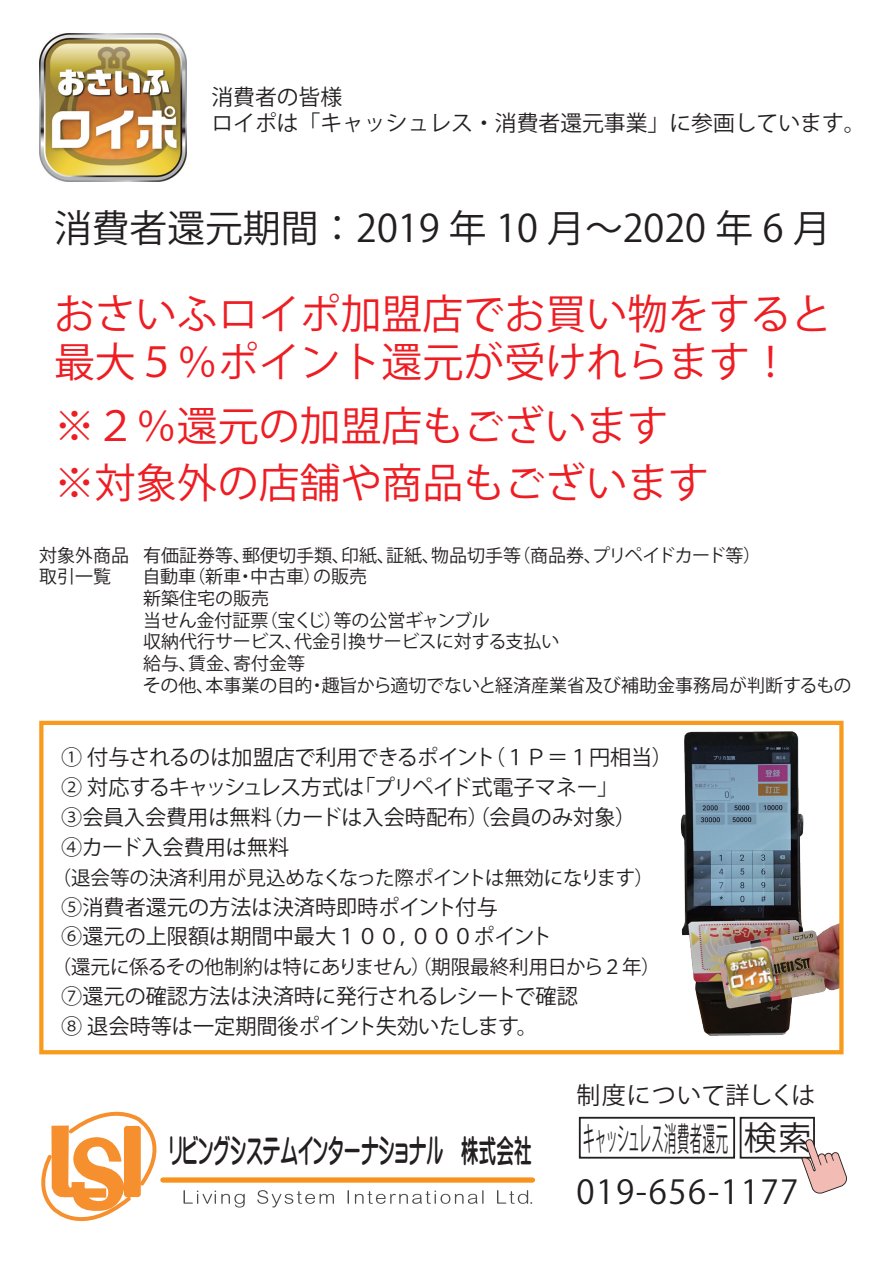
<style>
.page{position:relative;width:893px;height:1263px;background:#fff}
.page>*{position:absolute;margin:0;border:0;box-sizing:border-box;transform-origin:0 0}
.t1{font:40.95px/48.3px "Koz Go Pr 6 N";color:#ee1d23}
.t2{font:37.8px "Koz Go Pr 6 N";color:#231f20}
.t3{font:32.85px "Koz Go Pr 6 N";letter-spacing:.02em;color:#231f20;scale:.37 1}
.t4{font:32.85px "Koz Go Pr 6 N";letter-spacing:.05em;color:#231f20}
.t5{font:31.05px "Yenti EGP Extra SJIS";color:#231f20;scale:.57 1}
.t6{font:24px "Koz Go Pr 6 N";letter-spacing:.01em;color:#231f20}
.t7{font:21.75px/25.8px "Koz Go Pr 6 N";color:#231f20}
.t8{font:21.15px/30px "Koz Go Pr 6 N";color:#231f20}
.t9{font:19.5px "Koz Go Pr 6 N";color:#231f20}
.t10{font:18px/21.6px "Koz Go Pr 6 N";color:#231f20}
</style>
<div class="page">
<img style="left:680px;top:731px;width:159px;height:305px">
<div style="left:163px;top:1177px;width:369px;height:6px;background:#f7931d"></div>
<svg style="left:183px;top:1190px;width:62px;height:17px"></svg>
<svg style="left:257px;top:1190px;width:77px;height:17px"></svg>
<svg style="left:348px;top:1190px;width:1px;height:14px"></svg>
<svg style="left:355px;top:1190px;width:128px;height:14px"></svg>
<svg style="left:497px;top:1190px;width:35px;height:14px"></svg>
<svg style="left:41px;top:1111px;width:131px;height:111px"></svg>
<div style="left:579px;top:1117px;width:156px;height:41px;border:2px solid #231f20"></div>
<div style="left:740px;top:1117px;width:75px;height:41px;border:2px solid #231f20"></div>
<svg style="left:800px;top:1138px;width:47px;height:56px"></svg>
<img style="left:39px;top:33px;width:148px;height:148px">
<div style="left:39px;top:721px;width:805px;height:333px;border:4px solid #f89a1c"></div>
<img style="left:724px;top:946px;width:53px;height:54px">
<p class="t7" style="left:211px;top:85px;width:656px">消費者の皆様<br>ロイポは「キャッシュレス・消費者還元事業」に参画しています。</p>
<h2 class="t2" style="left:54px;top:207px;width:778px">消費者還元期間：2019 年 10 月～2020 年 6 月</h2>
<h1 class="t1" style="left:54px;top:291px;width:779px">おさいふロイポ加盟店でお買い物をすると最大５％ポイント還元が受けれらます！</h1>
<h1 class="t1" style="left:54px;top:398px;width:657px;line-height:57.3px">※２％還元の加盟店もございます※対象外の店舗や商品もございます</h1>
<p class="t10" style="left:39px;top:545px;width:91px">対象外商品取引一覧</p>
<p class="t10" style="left:143px;top:545px;width:710px">有価証券等、郵便切手類、印紙、証紙、物品切手等（商品券、プリペイドカード等）<br>自動車（新車・中古車）の販売<br>新築住宅の販売<br>当せん金付証票（宝くじ）等の公営ギャンブル<br>収納代行サービス、代金引換サービスに対する支払い<br>給与、賃金、寄付金等<br>その他、本事業の目的・趣旨から適切でないと経済産業省及び補助金事務局が判断するもの</p>
<p class="t8" style="left:61px;top:742px;width:613px">① 付与されるのは加盟店で利用できるポイント（１Ｐ＝１円相当）<br>② 対応するキャッシュレス方式は「プリペイド式電子マネー」<br>③会員入会費用は無料（カードは入会時配布）（会員のみ対象）<br>④カード入会費用は無料</p>
<p class="t9" style="left:52px;top:866px;width:604px">（退会等の決済利用が見込めなくなった際ポイントは無効になります）</p>
<p class="t8" style="left:61px;top:892px;width:492px">⑤消費者還元の方法は決済時即時ポイント付与<br>⑥還元の上限額は期間中最大１００，０００ポイント</p>
<p class="t9" style="left:52px;top:956px;width:610px">（還元に係るその他制約は特にありません）（期限最終利用日から２年）</p>
<p class="t8" style="left:61px;top:982px;width:518px">⑦還元の確認方法は決済時に発行されるレシートで確認<br>⑧ 退会時等は一定期間後ポイント失効いたします。</p>
<h3 class="t5" style="left:169px;top:1135px;width:637px">リビングシステムインターナショナル　株式会社</h3>
<p class="t6" style="left:576px;top:1082px;width:240px">制度について詳しくは</p>
<h3 class="t3" style="left:583px;top:1121px;width:619px">キャッシュレス消費者還元 検索</h3>
<h3 class="t4" style="left:576px;top:1173px;width:223px">019-656-1177</h3>
</div>
